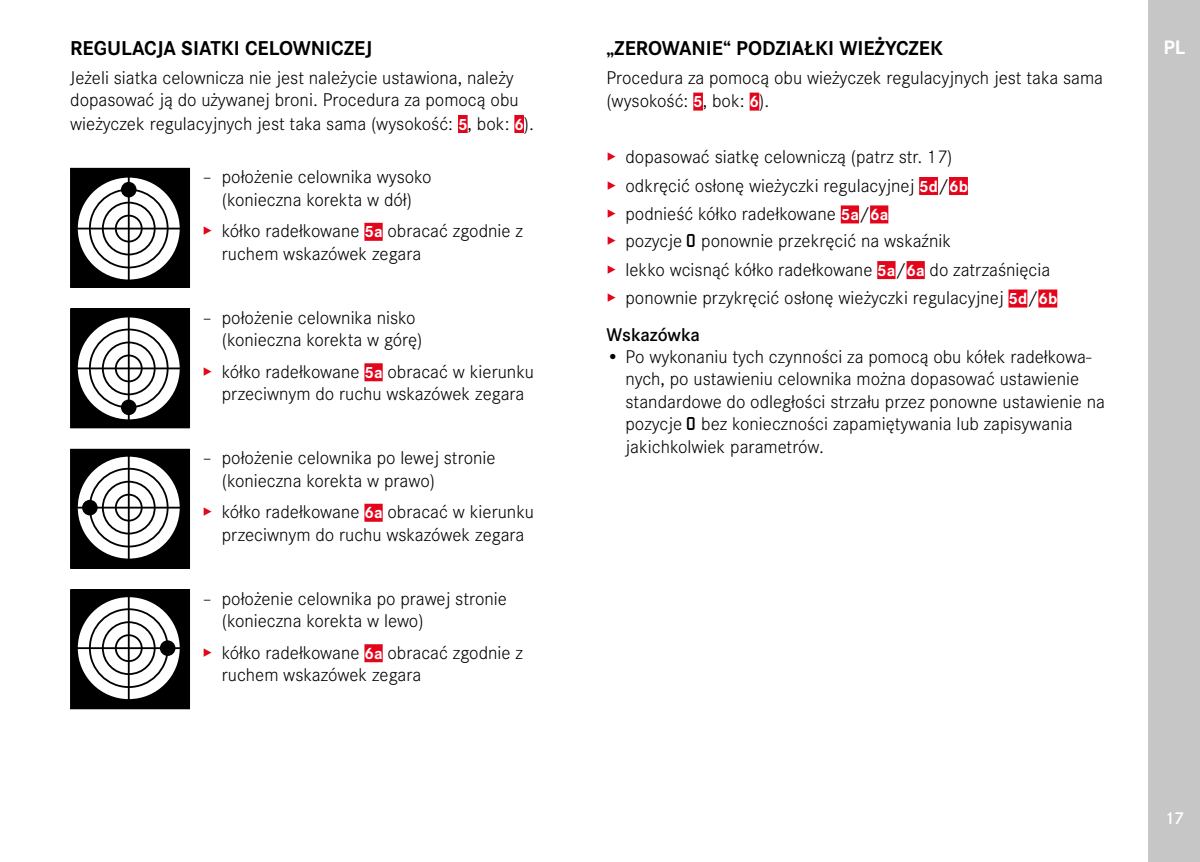
<style>
.page{position:relative;width:1200px;height:862px;background:#fff}
.page>*{position:absolute;margin:0;border:0;box-sizing:border-box;transform-origin:0 0}
.Heading____Heading_0{font:700 20.7px "Corporate S";color:#000}
.t1{font:700 20.25px "Corporate S";color:#fff}
.Text____Body_Text{font:300 19.12px/22.3px "Corporate S";color:#000}
.Heading____Note_Head{font:600 19.12px "Corporate S";color:#000}
.t2{font:600 18px "Corporate S";color:#fff}
.s1{font-weight:700;font-size:16.88px;color:#fff}
.s2{color:#e3051b}
.s3{font-family:"LG1054";font-weight:400;font-size:16.2px}
</style>
<div class="page">
<div style="left:1148px;top:0;width:51px;height:861px;background:#c6c6c6"></div>
<div style="left:458px;top:115px;width:9px;height:18px;background:#e3051b"></div>
<div style="left:514px;top:115px;width:10px;height:18px;background:#e3051b"></div>
<div style="left:72px;top:170px;width:116px;height:115px;background:#000"></div>
<svg style="left:77px;top:176px;width:103px;height:104px"></svg>
<div style="left:76px;top:176px;width:105px;height:105px;border:2px solid #000;border-radius:50%"></div>
<svg style="left:90px;top:189px;width:78px;height:78px"></svg>
<div style="left:89px;top:189px;width:79px;height:79px;border:2px solid #000;border-radius:50%"></div>
<svg style="left:103px;top:202px;width:52px;height:52px"></svg>
<div style="left:102px;top:201px;width:53px;height:54px;border:2px solid #000;border-radius:50%"></div>
<svg style="left:116px;top:215px;width:26px;height:26px"></svg>
<div style="left:115px;top:214px;width:28px;height:28px;border:2px solid #000;border-radius:50%"></div>
<hr style="left:128px;top:176px;width:2px;height:104px;background:#000">
<hr style="left:77px;top:227px;width:103px;height:2px;background:#000">
<div style="left:121px;top:182px;width:15px;height:15px;background:#000;border-radius:50%"></div>
<div style="left:70px;top:168px;width:120px;height:119px;border:1px solid #000"></div>
<div style="left:364px;top:223px;width:18px;height:18px;background:#e3051b"></div>
<div style="left:72px;top:310px;width:116px;height:116px;background:#000"></div>
<svg style="left:77px;top:316px;width:103px;height:104px"></svg>
<div style="left:76px;top:315px;width:105px;height:106px;border:2px solid #000;border-radius:50%"></div>
<div style="left:89px;top:328px;width:79px;height:80px;border:2px solid #000;border-radius:50%"></div>
<div style="left:102px;top:341px;width:53px;height:54px;border:2px solid #000;border-radius:50%"></div>
<div style="left:115px;top:354px;width:28px;height:28px;border:2px solid #000;border-radius:50%"></div>
<hr style="left:128px;top:316px;width:2px;height:104px;background:#000">
<hr style="left:77px;top:367px;width:103px;height:2px;background:#000">
<div style="left:121px;top:399px;width:15px;height:16px;background:#000;border-radius:50%"></div>
<div style="left:70px;top:308px;width:120px;height:120px;border:1px solid #000"></div>
<div style="left:364px;top:363px;width:18px;height:18px;background:#e3051b"></div>
<div style="left:72px;top:450px;width:116px;height:116px;background:#000"></div>
<svg style="left:77px;top:455px;width:103px;height:104px"></svg>
<div style="left:76px;top:454px;width:105px;height:106px;border:2px solid #000;border-radius:50%"></div>
<svg style="left:90px;top:468px;width:78px;height:78px"></svg>
<div style="left:89px;top:467px;width:79px;height:80px;border:2px solid #000;border-radius:50%"></div>
<svg style="left:103px;top:481px;width:52px;height:52px"></svg>
<div style="left:102px;top:480px;width:53px;height:54px;border:2px solid #000;border-radius:50%"></div>
<svg style="left:116px;top:494px;width:26px;height:26px"></svg>
<div style="left:115px;top:493px;width:28px;height:28px;border:2px solid #000;border-radius:50%"></div>
<hr style="left:128px;top:455px;width:2px;height:104px;background:#000">
<hr style="left:77px;top:506px;width:103px;height:2px;background:#000">
<div style="left:82px;top:499px;width:16px;height:16px;background:#000;border-radius:50%"></div>
<div style="left:70px;top:448px;width:120px;height:120px;border:1px solid #000"></div>
<div style="left:364px;top:503px;width:18px;height:18px;background:#e3051b"></div>
<div style="left:72px;top:591px;width:116px;height:115px;background:#000"></div>
<svg style="left:77px;top:596px;width:103px;height:103px"></svg>
<div style="left:76px;top:595px;width:105px;height:105px;border:2px solid #000;border-radius:50%"></div>
<div style="left:89px;top:608px;width:79px;height:79px;border:2px solid #000;border-radius:50%"></div>
<div style="left:102px;top:621px;width:53px;height:53px;border:2px solid #000;border-radius:50%"></div>
<div style="left:115px;top:634px;width:28px;height:27px;border:2px solid #000;border-radius:50%"></div>
<hr style="left:128px;top:596px;width:2px;height:103px;background:#000">
<hr style="left:77px;top:647px;width:103px;height:1px;background:#000">
<div style="left:160px;top:640px;width:15px;height:15px;background:#000;border-radius:50%"></div>
<div style="left:70px;top:589px;width:120px;height:119px;border:1px solid #000"></div>
<div style="left:364px;top:643px;width:18px;height:18px;background:#e3051b"></div>
<div style="left:693px;top:92px;width:9px;height:18px;background:#e3051b"></div>
<div style="left:749px;top:92px;width:10px;height:18px;background:#e3051b"></div>
<div style="left:918px;top:177px;width:19px;height:18px;background:#e3051b"></div>
<div style="left:948px;top:177px;width:19px;height:18px;background:#e3051b"></div>
<div style="left:840px;top:205px;width:18px;height:18px;background:#e3051b"></div>
<div style="left:869px;top:205px;width:19px;height:18px;background:#e3051b"></div>
<div style="left:877px;top:261px;width:18px;height:18px;background:#e3051b"></div>
<div style="left:906px;top:261px;width:18px;height:18px;background:#e3051b"></div>
<div style="left:1008px;top:289px;width:19px;height:18px;background:#e3051b"></div>
<div style="left:1038px;top:289px;width:18px;height:18px;background:#e3051b"></div>
<p class="Heading____Heading_0" style="left:70px;top:32px;width:303px">REGULACJA SIATKI CELOWNICZEJ</p>
<p class="Text____Body_Text" style="left:70px;top:65px;width:465px;line-height:22.9px">Jeżeli siatka celownicza nie jest należycie ustawiona, należy dopasować ją do używanej broni. Procedura za pomocą obu wieżyczek regulacyjnych jest taka sama (wysokość: <span class="s1">5</span>, bok: <span class="s1">6</span>).</p>
<p class="Text____Body_Text" style="left:202px;top:165px;width:230px;text-align:center">– położenie celownika wysoko (konieczna korekta w dół)</p>
<p class="Text____Body_Text" style="left:222px;top:219px;width:302px;text-indent:-19px"><span class="s2">▸</span> kółko radełkowane <span class="s1">5a</span> obracać zgodnie z ruchem wskazówek zegara</p>
<p class="Text____Body_Text" style="left:222px;top:305px;width:202px;text-indent:-19px">– położenie celownika nisko (konieczna korekta w górę)</p>
<p class="Text____Body_Text" style="left:202px;top:359px;width:333px;text-align:center"><span class="s2">▸</span> kółko radełkowane <span class="s1">5a</span> obracać w kierunku przeciwnym do ruchu wskazówek zegara</p>
<p class="Text____Body_Text" style="left:222px;top:445px;width:275px;text-indent:-19px">– położenie celownika po lewej stronie (konieczna korekta w prawo)</p>
<p class="Text____Body_Text" style="left:202px;top:499px;width:333px;text-align:center"><span class="s2">▸</span> kółko radełkowane <span class="s1">6a</span> obracać w kierunku przeciwnym do ruchu wskazówek zegara</p>
<p class="Text____Body_Text" style="left:222px;top:586px;width:286px;text-indent:-19px">– położenie celownika po prawej stronie (konieczna korekta w lewo)</p>
<p class="Text____Body_Text" style="left:222px;top:640px;width:302px;text-indent:-19px"><span class="s2">▸</span> kółko radełkowane <span class="s1">6a</span> obracać zgodnie z ruchem wskazówek zegara</p>
<p class="Heading____Heading_0" style="left:606px;top:32px;width:338px">„ZEROWANIE“ PODZIAŁKI WIEŻYCZEK</p>
<p class="Text____Body_Text" style="left:606px;top:64px;width:498px;line-height:23.6px">Procedura za pomocą obu wieżyczek regulacyjnych jest taka sama (wysokość: <span class="s1">5</span>, bok: <span class="s1">6</span>).</p>
<p class="Text____Body_Text" style="left:606px;top:144px;width:347px"><span class="s2">▸</span> dopasować siatkę celowniczą (patrz str. 17)</p>
<p class="Text____Body_Text" style="left:606px;top:173px;width:363px"><span class="s2">▸</span> odkręcić osłonę wieżyczki regulacyjnej <span class="s1">5d</span>/<span class="s1">6b</span></p>
<p class="Text____Body_Text" style="left:606px;top:201px;width:283px"><span class="s2">▸</span> podnieść kółko radełkowane <span class="s1">5a</span>/<span class="s1">6a</span></p>
<p class="Text____Body_Text" style="left:606px;top:228px;width:346px"><span class="s2">▸</span> pozycje <span class="s3">0</span> ponownie przekręcić na wskaźnik</p>
<p class="Text____Body_Text" style="left:606px;top:257px;width:445px"><span class="s2">▸</span> lekko wcisnąć kółko radełkowane <span class="s1">5a</span>/<span class="s1">6a</span> do zatrzaśnięcia</p>
<p class="Text____Body_Text" style="left:606px;top:285px;width:452px"><span class="s2">▸</span> ponownie przykręcić osłonę wieżyczki regulacyjnej <span class="s1">5d</span>/<span class="s1">6b</span></p>
<p class="Heading____Note_Head" style="left:606px;top:320px;width:95px">Wskazówka</p>
<p class="Text____Body_Text" style="left:625px;top:344px;width:481px;text-indent:-19px">• Po wykonaniu tych czynności za pomocą obu kółek radełkowa&shy;nych, po ustawieniu celownika można dopasować ustawienie standardowe do odległości strzału przez ponowne ustawienie na pozycje <span class="s3">0</span> bez konieczności zapamiętywania lub zapisywania jakichkolwiek parametrów.</p>
<p class="t1" style="left:1162px;top:32px;width:23px">PL</p>
<p class="t2" style="left:1163px;top:803px;width:21px">17</p>
</div>
